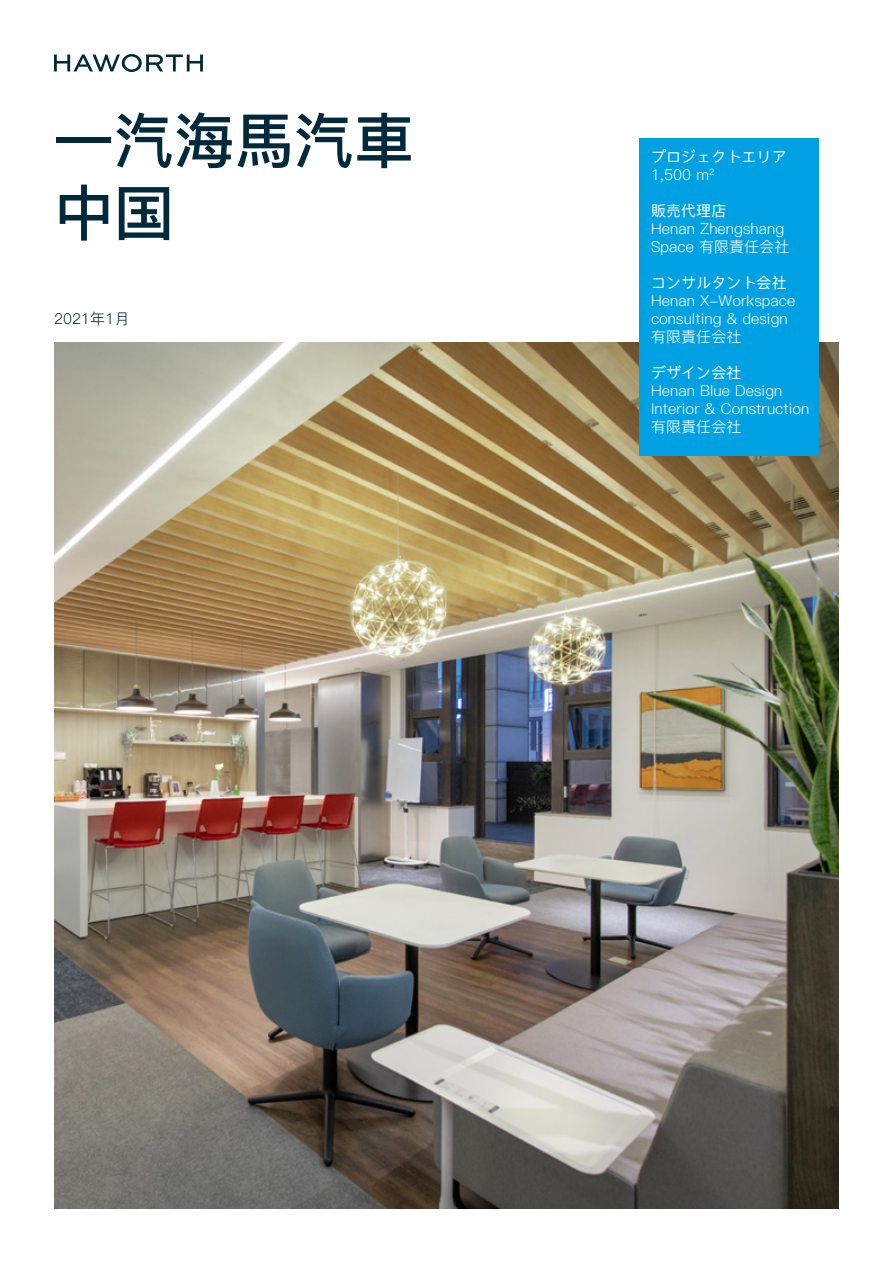
<style>
.page{position:relative;width:893px;height:1263px;background:#fff}
.page>*{position:absolute;margin:0;border:0;box-sizing:border-box;transform-origin:0 0}
.t1{font:60px/72px "Ping Fang SC Bold";color:#00293b}
.t2{font:15px/18px "Ping Fang SC Regular";letter-spacing:.005em;color:#fff}
.t3{font:15px "Ping Fang SC Medium";letter-spacing:.005em;color:#fff}
.t4{font:15px "Ping Fang SC Regular";letter-spacing:.005em;color:#00293b}
</style>
<div class="page">
<svg style="left:54px;top:54px;width:149px;height:18px"></svg>
<img style="left:54px;top:342px;width:785px;height:867px">
<div style="left:639px;top:138px;width:180px;height:318px;background:#00a1e2"></div>
<h1 class="t1" style="left:54px;top:106px;width:361px">一汽海馬汽車中国</h1>
<p class="t4" style="left:54px;top:310px;width:77px">2021年1月</p>
<p class="t3" style="left:651px;top:148px;width:137px">プロジェクトエリア</p>
<p class="t2" style="left:651px;top:166px;width:65px">1,500 m<sup>2</sup></p>
<p class="t3" style="left:651px;top:202px;width:77px">販売代理店</p>
<p class="t2" style="left:651px;top:220px;width:140px">Henan Zhengshang<br>Space 有限責任会社</p>
<p class="t3" style="left:651px;top:274px;width:137px">コンサルタント会社</p>
<p class="t2" style="left:651px;top:292px;width:146px">Henan X-Workspace consulting &amp; design有限責任会社</p>
<p class="t3" style="left:651px;top:364px;width:92px">デザイン会社</p>
<p class="t2" style="left:651px;top:382px;width:160px">Henan Blue Design<br>Interior &amp; Construction有限責任会社</p>
</div>
